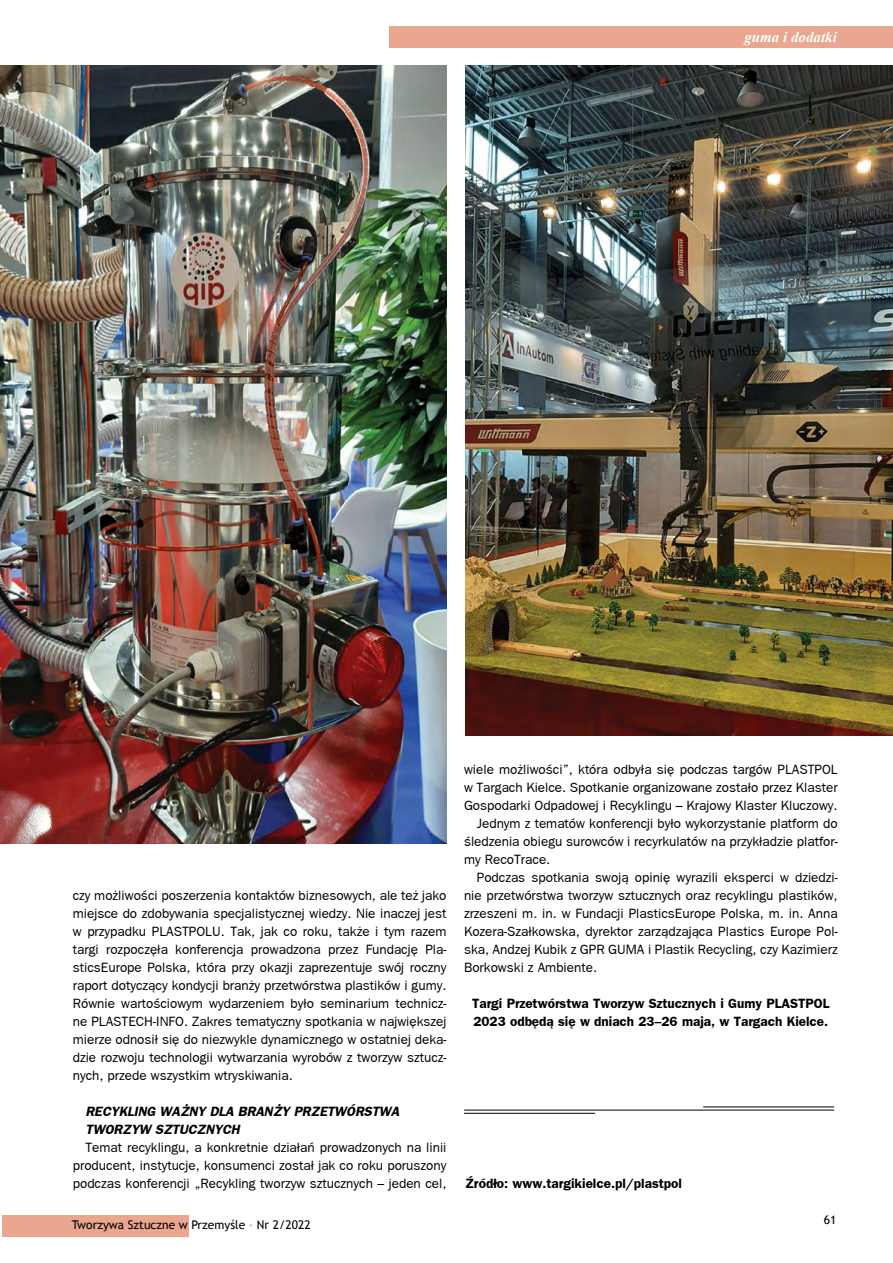
<style>
.page{position:relative;width:893px;height:1263px;background:#fff}
.page>*{position:absolute;margin:0;border:0;box-sizing:border-box;transform-origin:0 0}
.t1{font:italic 700 15px "Times New Roman";color:#fff}
.t2{font:13.5px/18px "Frankfurt Gothic";color:#000;text-align:justify}
.t3{font:700 13.5px/18px "Frankfurt Gothic";color:#000}
.t4{font:italic 700 13.5px "Frankfurt Gothic";letter-spacing:-.01em;color:#000}
.t5{font:12px "Trebuchet MS";color:#000}
</style>
<div class="page">
<div style="left:389px;top:27px;width:504px;height:21px;background:#eaa68f"></div>
<div style="left:2px;top:1215px;width:187px;height:21px;background:#eaa68f"></div>
<hr style="left:464px;top:1110px;width:370px;height:1px;background:#000">
<hr style="left:703px;top:1107px;width:131px;height:1px;background:#000">
<hr style="left:464px;top:1113px;width:131px;height:1px;background:#000">
<img style="left:0;top:65px;width:446px;height:778px">
<img style="left:465px;top:65px;width:428px;height:670px">
<p class="t1" style="left:744px;top:27px;width:94px">guma i dodatki</p>
<p class="t2" style="left:73px;top:886px;width:375px">czy możliwości poszerzenia kontaktów biznesowych, ale też jako miejsce do zdobywania specjalistycznej wiedzy. Nie inaczej jest w przypadku PLASTPOLU. Tak, jak co roku, także i tym razem targi rozpoczęła konferencja prowadzona przez Fundację Pla&shy;sticsEurope Polska, która przy okazji zaprezentuje swój roczny raport dotyczący kondycji branży przetwórstwa plastików i gumy.<br>Równie wartościowym wydarzeniem było seminarium technicz&shy;ne PLASTECH-INFO. Zakres tematyczny spotkania w największej mierze odnosił się do niezwykle dynamicznego w ostatniej deka&shy;dzie rozwoju technologii wytwarzania wyrobów z tworzyw sztucz&shy;nych, przede wszystkim wtryskiwania.</p>
<p class="t4" style="left:86px;top:1104px;width:316px">RECYKLING WAŻNY DLA BRANŻY PRZETWÓRSTWA</p>
<p class="t4" style="left:86px;top:1122px;width:156px">TWORZYW SZTUCZNYCH</p>
<p class="t2" style="left:86px;top:1138px;width:362px">Temat recyklingu, a konkretnie działań prowadzonych na linii</p>
<p class="t2" style="left:73px;top:1156px;width:375px">producent, instytucje, konsumenci został jak co roku poruszony</p>
<p class="t2" style="left:73px;top:1174px;width:375px">podczas konferencji „Recykling tworzyw sztucznych – jeden cel,</p>
<p class="t5" style="left:72px;top:1218px;width:240px">Tworzywa Sztuczne w Przemyśle <sup>.</sup> Nr 2/2022</p>
<p class="t2" style="left:464px;top:760px;width:375px">wiele możliwości”, która odbyła się podczas targów PLASTPOL</p>
<p class="t2" style="left:464px;top:778px;width:375px">w Targach Kielce. Spotkanie organizowane zostało przez Klaster</p>
<p class="t2" style="left:464px;top:796px;width:375px">Gospodarki Odpadowej i Recyklingu – Krajowy Klaster Kluczowy.</p>
<p class="t2" style="left:477px;top:814px;width:362px">Jednym z tematów konferencji było wykorzystanie platform do</p>
<p class="t2" style="left:464px;top:832px;width:375px">śledzenia obiegu surowców i recyrkulatów na przykładzie platfor-</p>
<p class="t2" style="left:464px;top:850px;width:88px">my RecoTrace.</p>
<p class="t2" style="left:477px;top:868px;width:362px">Podczas spotkania swoją opinię wyrazili eksperci w dziedzi-</p>
<p class="t2" style="left:464px;top:886px;width:375px">nie przetwórstwa tworzyw sztucznych oraz recyklingu plastików,</p>
<p class="t2" style="left:464px;top:904px;width:375px">zrzeszeni m. in. w Fundacji PlasticsEurope Polska, m. in. Anna</p>
<p class="t2" style="left:464px;top:922px;width:375px">Kozera-Szałkowska, dyrektor zarządzająca Plastics Europe Pol-</p>
<p class="t2" style="left:464px;top:940px;width:375px">ska, Andzej Kubik z GPR GUMA i Plastik Recycling, czy Kazimierz</p>
<p class="t2" style="left:464px;top:958px;width:135px">Borkowski z Ambiente.</p>
<p class="t3" style="left:472px;top:994px;width:359px">Targi Przetwórstwa Tworzyw Sztucznych i Gumy PLASTPOL<br>2023 odbędą się w dniach 23–26 maja, w Targach Kielce.</p>
<p class="t3" style="left:465px;top:1174px;width:218px">Źródło: www.targikielce.pl/plastpol</p>
<p class="t5" style="left:824px;top:1213px;width:14px">61</p>
</div>
